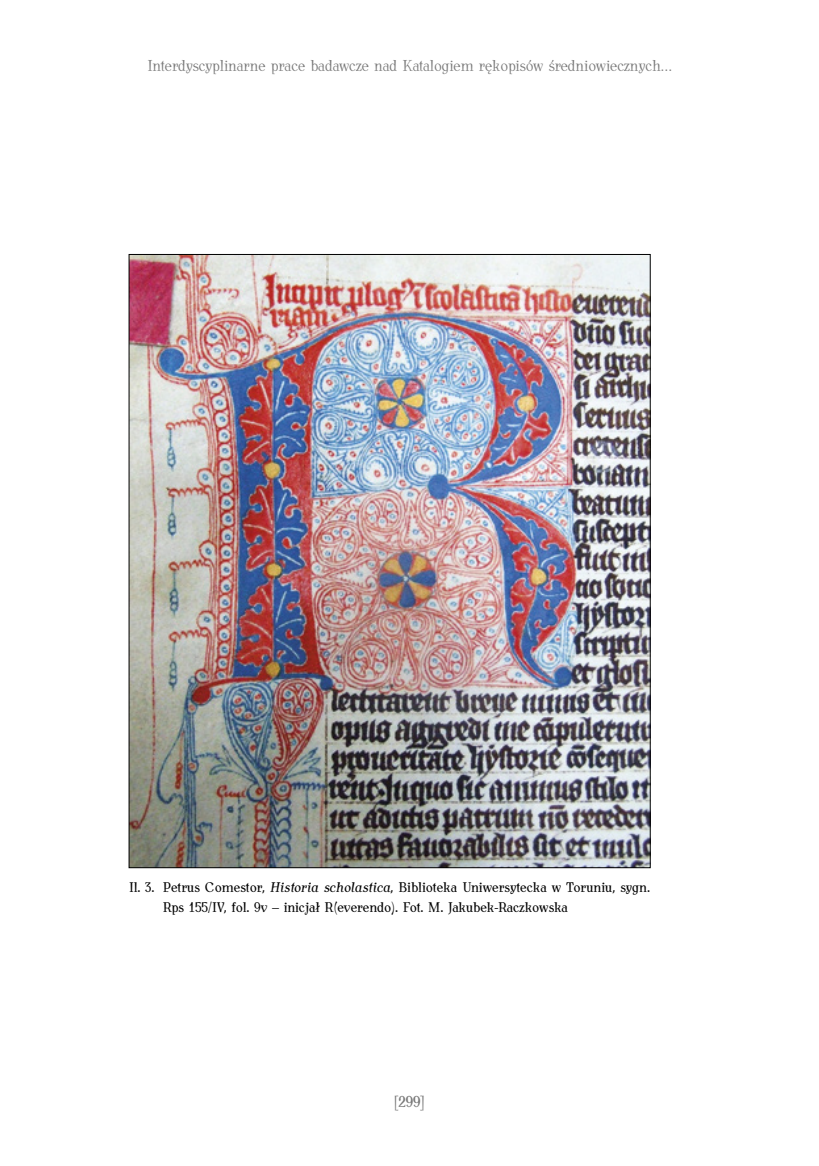
<style>
.page{position:relative;width:819px;height:1166px;background:#fff}
.page>*{position:absolute;margin:0;border:0;box-sizing:border-box;transform-origin:0 0}
.t1{font:300 15.75px "Antykwa Torunska Cond";letter-spacing:-.01em;color:#787878}
.t2{font:15.75px "Antykwa Torunska Cond Med";color:#787878}
.t3{font:14px/19.2px "Antykwa Torunska Cond";letter-spacing:-.01em;color:#000}
.s1{font-style:italic}
</style>
<div class="page">
<img style="left:131px;top:256px;width:517px;height:610px">
<p class="t1" style="left:147px;top:54px;width:526px">Interdyscyplinarne prace badawcze nad Katalogiem rękopisów średniowiecznych…</p>
<p class="t3" style="left:163px;top:877px;width:489px;text-indent:-34px">Il. 3. Petrus Comestor, <span class="s1">Historia scholastica</span>, Biblioteka Uniwersytecka w Toruniu, sygn.<br>Rps 155/IV, fol. 9v – inicjał R(everendo). Fot. M. Jakubek-Raczkowska</p>
<p class="t2" style="left:394px;top:1089px;width:31px">[299]</p>
</div>
